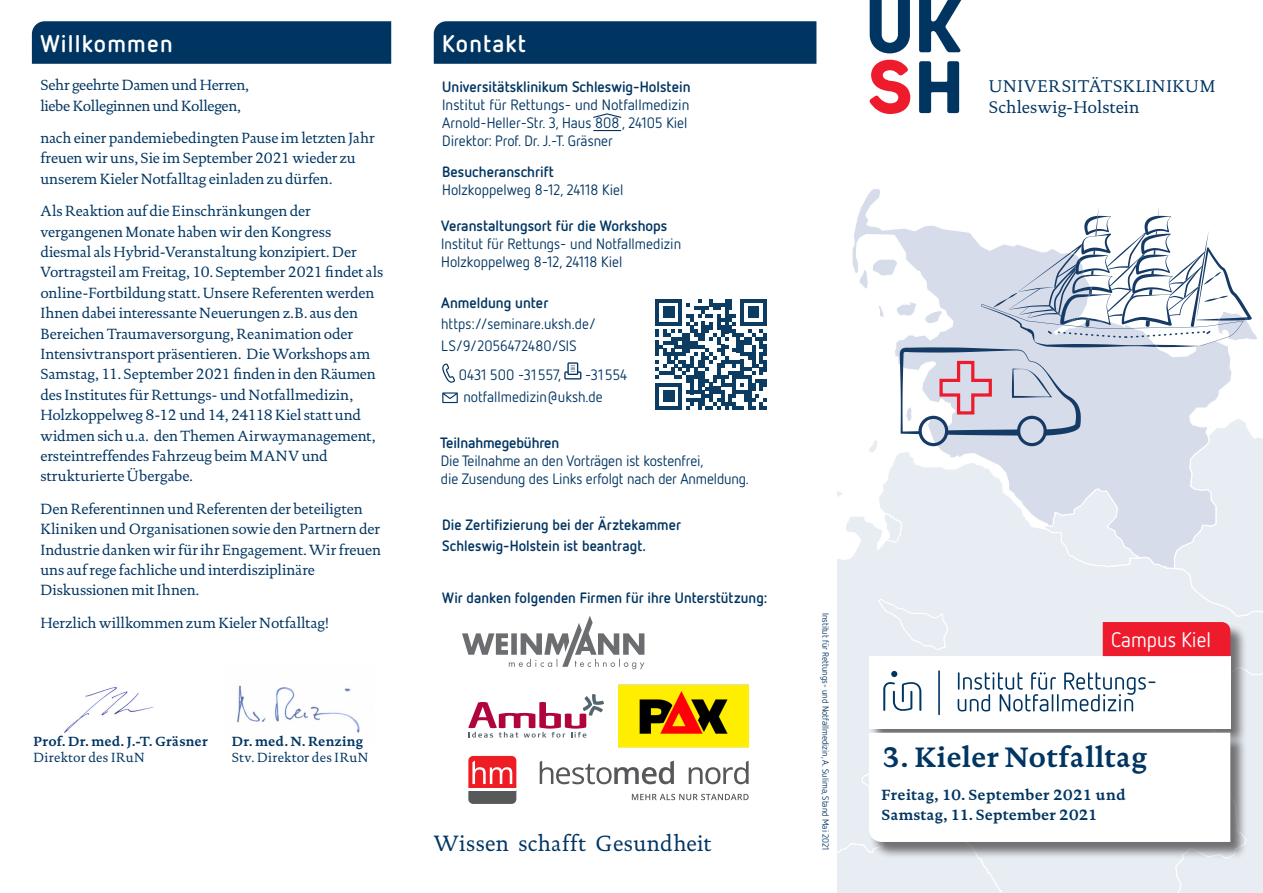
<style>
.page{position:relative;width:1263px;height:893px;background:#fff}
.page>*{position:absolute;margin:0;border:0;box-sizing:border-box;transform-origin:0 0}
.t1{font:700 28.5px "DTL Documenta TOT";letter-spacing:.015em;color:#003562}
.t2{font:700 24px "Netto OT";letter-spacing:.05em;color:#fff}
.t3{font:22.5px "DTL Documenta TOT";letter-spacing:.02em;color:#003562}
.t4{font:21px "Netto OT";color:#fff}
.t5{font:17.25px "DTL Documenta TOT";letter-spacing:.045em;color:#003562}
.t6{font:17.25px "DTL Documenta TOT";letter-spacing:.02em;color:#003562}
.Textkörper{font:15px/20.4px "DTL Documenta TOT";letter-spacing:-.005em;color:#003562}
.t7{font:15px/22.5px "Netto OT";color:#003562}
.Programm{font:700 15px/21px "Netto OT";color:#003562}
.t8{font:700 15px/19.5px "DTL Documenta TOT";letter-spacing:.015em;color:#003562}
.t9{font:700 13.5px "DTL Documenta TOT";letter-spacing:.02em;color:#003562}
.t10{font:13.5px "DTL Documenta TOT";letter-spacing:.02em;color:#003562}
.t11{font:9px "Netto OT";color:#003562}
</style>
<div class="page">
<div style="left:434px;top:21px;width:382px;height:43px;background:#003562"></div>
<svg style="left:593px;top:113px;width:29px;height:5px"></svg>
<svg style="left:594px;top:130px;width:27px;height:1px"></svg>
<svg style="left:442px;top:363px;width:13px;height:20px"></svg>
<svg style="left:564px;top:362px;width:17px;height:17px"></svg>
<svg style="left:442px;top:392px;width:16px;height:11px"></svg>
<svg style="left:655px;top:299px;width:112px;height:111px"></svg>
<div style="left:32px;top:21px;width:359px;height:43px;background:#003562"></div>
<svg style="left:870px;top:0;width:40px;height:53px"></svg>
<svg style="left:919px;top:0;width:43px;height:52px"></svg>
<svg style="left:869px;top:60px;width:41px;height:54px"></svg>
<svg style="left:919px;top:61px;width:40px;height:52px"></svg>
<svg style="left:838px;top:206px;width:425px;height:687px"></svg>
<img style="left:237px;top:685px;width:123px;height:48px">
<img style="left:64px;top:687px;width:90px;height:46px">
<svg style="left:468px;top:694px;width:136px;height:44px"></svg>
<svg style="left:462px;top:616px;width:182px;height:53px"></svg>
<svg style="left:689px;top:761px;width:60px;height:23px"></svg>
<svg style="left:540px;top:761px;width:134px;height:23px"></svg>
<svg style="left:468px;top:756px;width:48px;height:48px;background:#c9595d"></svg>
<svg style="left:632px;top:794px;width:117px;height:6px"></svg>
<img style="left:619px;top:684px;width:130px;height:64px">
<p class="t2" style="left:40px;top:28px;width:134px">Willkommen</p>
<p class="Textkörper" style="left:40px;top:75px;width:210px">Sehr geehrte Damen und Herren,</p>
<p class="Textkörper" style="left:40px;top:95px;width:202px">liebe Kolleginnen und Kollegen,</p>
<p class="Textkörper" style="left:40px;top:128px;width:336px">nach einer pandemiebedingten Pause im letzten Jahr freuen wir uns, Sie im September 2021 wieder zu unserem Kieler Notfalltag einladen zu dürfen.</p>
<p class="Textkörper" style="left:40px;top:201px;width:344px">Als Reaktion auf die Einschränkungen der vergangenen Monate haben wir den Kongress diesmal als Hybrid-Veranstaltung konzipiert. Der Vortragsteil am Freitag, 10. September 2021 findet als online-Fortbildung statt. Unsere Referenten werden Ihnen dabei interessante Neuerungen z.B. aus den Bereichen Traumaversorgung, Reanimation oder Intensivtransport präsentieren. Die Workshops am Samstag, 11. September 2021 finden in den Räumen des Institutes für Rettungs- und Notfallmedizin, Holzkoppelweg 8-12 und 14, 24118 Kiel statt und widmen sich u.a. den Themen Airwaymanagement, ersteintreffendes Fahrzeug beim MANV und strukturierte Übergabe.</p>
<p class="Textkörper" style="left:40px;top:498px;width:324px">Den Referentinnen und Referenten der beteiligten</p>
<p class="Textkörper" style="left:40px;top:519px;width:341px">Kliniken und Organisationen sowie den Partnern der</p>
<p class="Textkörper" style="left:40px;top:539px;width:342px">Industrie danken wir für ihr Engagement. Wir freuen</p>
<p class="Textkörper" style="left:40px;top:560px;width:276px">uns auf rege fachliche und interdisziplinäre<br>Diskussionen mit Ihnen.</p>
<p class="Textkörper" style="left:40px;top:612px;width:290px">Herzlich willkommen zum Kieler Notfalltag!</p>
<p class="t9" style="left:33px;top:733px;width:176px">Prof. Dr. med. J.-T. Gräsner</p>
<p class="t10" style="left:33px;top:750px;width:113px">Direktor des IRuN</p>
<p class="t9" style="left:232px;top:733px;width:133px">Dr. med. N. Renzing</p>
<p class="t10" style="left:232px;top:750px;width:138px">Stv. Direktor des IRuN</p>
<p class="t2" style="left:442px;top:28px;width:85px">Kontakt</p>
<p class="Programm" style="left:442px;top:76px;width:250px">Universitätsklinikum Schleswig-Holstein</p>
<p class="t7" style="left:442px;top:94px;width:249px">Institut für Rettungs- und Notfallmedizin</p>
<p class="t7" style="left:442px;top:112px;width:247px">Arnold-Heller-Str. 3, Haus 808 , 24105 Kiel</p>
<p class="t7" style="left:442px;top:130px;width:172px">Direktor: Prof. Dr. J.-T. Gräsner</p>
<p class="Programm" style="left:442px;top:161px;width:113px">Besucheranschrift</p>
<p class="t7" style="left:442px;top:178px;width:183px">Holzkoppelweg 8-12, 24118 Kiel</p>
<p class="Programm" style="left:441px;top:215px;width:228px">Veranstaltungsort für die Workshops</p>
<p class="t7" style="left:441px;top:233px;width:241px">Institut für Rettungs- und Notfallmedizin</p>
<p class="t7" style="left:441px;top:251px;width:183px">Holzkoppelweg 8-12, 24118 Kiel</p>
<p class="Programm" style="left:441px;top:292px;width:109px">Anmeldung unter</p>
<p class="t7" style="left:441px;top:312px;width:157px">https://seminare.uksh.de/</p>
<p class="t7" style="left:441px;top:334px;width:137px">LS/9/2056472480/SIS</p>
<p class="t7" style="left:459px;top:363px;width:104px">0431 500 -31 557,</p>
<p class="t7" style="left:463px;top:363px;width:165px;text-indent:122px">-31 554 notfallmedizin@uksh.de</p>
<p class="Programm" style="left:440px;top:432px;width:121px">Teilnahmegebühren</p>
<p class="t7" style="left:441px;top:449px;width:264px">Die Teilnahme an den Vorträgen ist kostenfrei,</p>
<p class="t7" style="left:441px;top:467px;width:309px">die Zusendung des Links erfolgt nach der Anmeldung.</p>
<p class="Programm" style="left:442px;top:514px;width:240px">Die Zertifizierung bei der Ärztekammer<br>Schleswig-Holstein ist beantragt.</p>
<p class="Programm" style="left:442px;top:587px;width:326px">Wir danken folgenden Firmen für ihre Unterstützung:</p>
<p class="t3" style="left:434px;top:830px;width:279px">Wissen schafft Gesundheit</p>
<p class="t5" style="left:989px;top:76px;width:228px">UNIVERSITÄTSKLINIKUM</p>
<p class="t6" style="left:989px;top:97px;width:152px">Schleswig-Holstein</p>
<p class="t11" style="left:831px;top:613px;width:239px;rotate:90deg">Institut für Rettungs- und Notfallmedizin, A. Sulima, Stand Mai 2021</p>
<p class="t4" style="left:1111px;top:626px;width:101px">Campus Kiel</p>
<p class="t1" style="left:882px;top:740px;width:267px">3. Kieler Notfalltag</p>
<p class="t8" style="left:882px;top:785px;width:245px">Freitag, 10. September 2021 und<br>Samstag, 11. September 2021</p>
</div>
